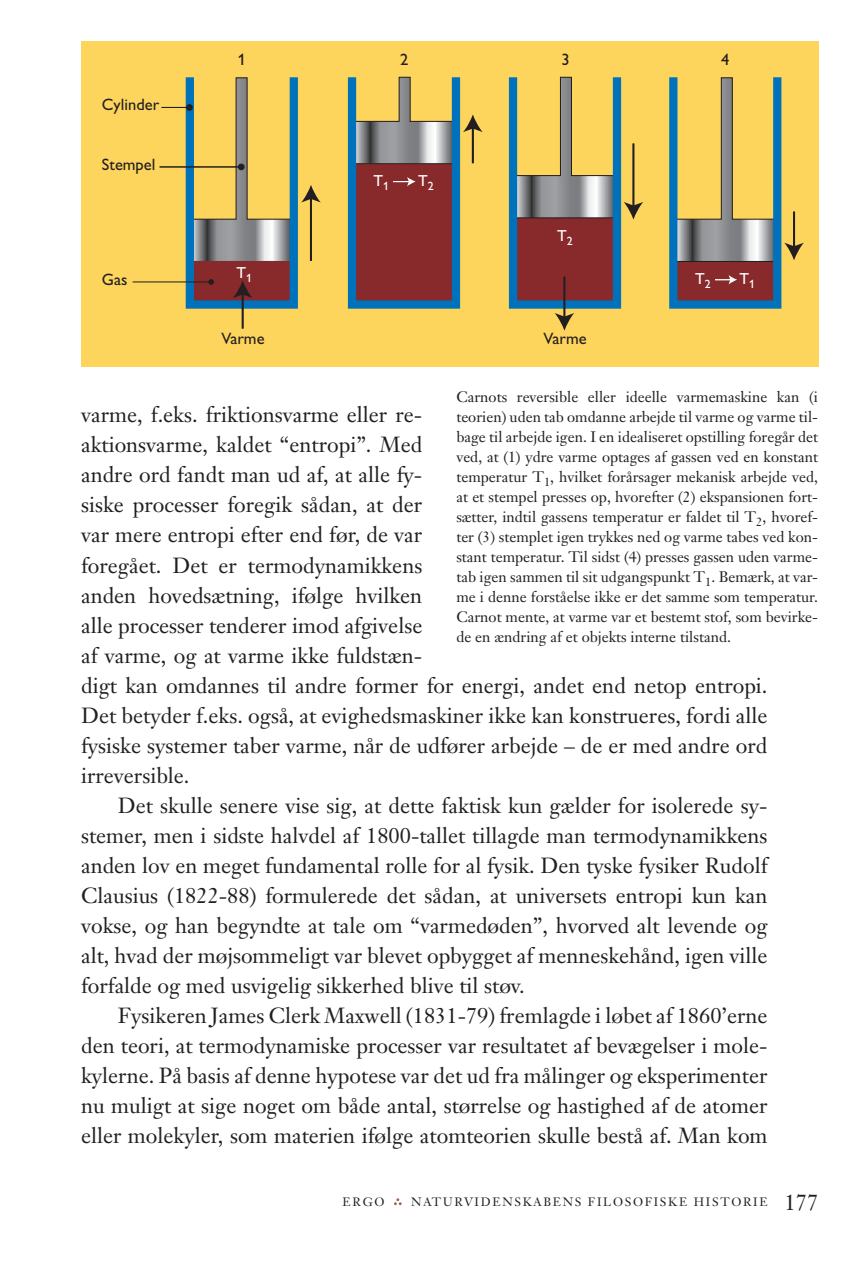
<style>
.page{position:relative;width:860px;height:1285px;background:#fff}
.page>*{position:absolute;margin:0;border:0;box-sizing:border-box;transform-origin:0 0}
.t1{font:21.6px/30px "Janson Text";color:#231f20;text-align:justify}
.t2{font:16.4px "Gill Alt One";color:#231f20}
.t3{font:16px "Gill Alt One";color:#fff}
.t4{font:15px/20px "Janson Text";color:#231f20;text-align:justify}
.t5{font:12px "Janson Text";letter-spacing:.14em;color:#231f20}
.s1{font-size:22px}
</style>
<div class="page">
<svg style="left:394px;top:1198px;width:7px;height:7px"></svg>
<div style="left:82px;top:41px;width:736px;height:325px;background:#fed55c"></div>
<div style="left:190px;top:262px;width:104px;height:42px;background:#88292c"></div>
<div style="left:186px;top:73px;width:112px;height:236px;border:8px solid #0072bc"></div>
<div style="left:672px;top:257px;width:104px;height:47px;background:#88292c"></div>
<div style="left:669px;top:73px;width:112px;height:236px;border:8px solid #0072bc"></div>
<div style="left:512px;top:217px;width:104px;height:87px;background:#88292c"></div>
<div style="left:509px;top:73px;width:112px;height:236px;border:8px solid #0072bc"></div>
<div style="left:351px;top:164px;width:104px;height:140px;background:#88292c"></div>
<svg style="left:357px;top:82px;width:94px;height:83px"></svg>
<div style="left:348px;top:73px;width:112px;height:236px;border:8px solid #0072bc"></div>
<hr style="left:133px;top:281px;width:78px;height:1px;background:#231f20">
<svg style="left:208px;top:279px;width:6px;height:6px"></svg>
<hr style="left:159px;top:166px;width:82px;height:1px;background:#231f20">
<svg style="left:161px;top:77px;width:133px;height:185px"></svg>
<div style="left:186px;top:104px;width:7px;height:7px;border:1px solid #231f20;border-radius:50%"></div>
<hr style="left:310px;top:197px;width:2px;height:64px;background:#231f20">
<svg style="left:301px;top:185px;width:20px;height:17px"></svg>
<svg style="left:512px;top:76px;width:131px;height:144px"></svg>
<hr style="left:563px;top:277px;width:2px;height:41px;background:#231f20">
<svg style="left:554px;top:313px;width:20px;height:18px"></svg>
<hr style="left:241px;top:293px;width:3px;height:36px;background:#231f20">
<svg style="left:233px;top:280px;width:19px;height:18px"></svg>
<hr style="left:471px;top:127px;width:3px;height:36px;background:#231f20">
<svg style="left:463px;top:114px;width:19px;height:18px"></svg>
<svg style="left:673px;top:77px;width:130px;height:185px"></svg>
<svg style="left:393px;top:177px;width:22px;height:9px"></svg>
<svg style="left:715px;top:275px;width:22px;height:9px"></svg>
<p class="t2" style="left:102px;top:95px;width:59px">Cylinder</p>
<p class="t2" style="left:102px;top:155px;width:55px">Stempel</p>
<p class="t2" style="left:102px;top:270px;width:27px">Gas</p>
<p class="t2" style="left:238px;top:50px;width:10px">1</p>
<p class="t2" style="left:400px;top:50px;width:10px">2</p>
<p class="t2" style="left:561px;top:50px;width:10px">3</p>
<p class="t2" style="left:721px;top:50px;width:10px">4</p>
<p class="t3" style="left:236px;top:263px;width:17px">T<sub>1</sub></p>
<p class="t3" style="left:373px;top:172px;width:17px">T<sub>1</sub></p>
<p class="t3" style="left:415px;top:172px;width:20px">T <sub>2</sub></p>
<p class="t3" style="left:557px;top:226px;width:17px">T<sub>2</sub></p>
<p class="t2" style="left:221px;top:329px;width:45px">Varme</p>
<p class="t2" style="left:543px;top:329px;width:45px">Varme</p>
<p class="t3" style="left:695px;top:270px;width:17px">T<sub>2</sub></p>
<p class="t3" style="left:737px;top:270px;width:20px">T <sub>1</sub></p>
<p class="t4" style="left:456px;top:386px;width:363px">Carnots reversible eller ideelle varmemaskine kan (i teorien) uden tab omdanne arbejde til varme og varme til&shy;bage til arbejde igen. I en idealiseret opstilling foregår det ved, at (1) ydre varme optages af gassen ved en konstant temperatur T<sub>1</sub>, hvilket forårsager mekanisk arbejde ved, at et stempel presses op, hvorefter (2) ekspansionen fort&shy;sætter, indtil gassens temperatur er faldet til T<sub>2</sub>, hvoref&shy;ter (3) stemplet igen trykkes ned og varme tabes ved kon&shy;stant temperatur. Til sidst (4) presses gassen uden varme&shy;tab igen sammen til sit udgangspunkt T<sub>1</sub>. Bemærk, at var&shy;me i denne forståelse ikke er det samme som temperatur.<br>Carnot mente, at varme var et bestemt stof, som bevirke&shy;de en ændring af et objekts interne tilstand.</p>
<p class="t1" style="left:81px;top:400px;width:688px;text-align:left">varme, f.eks. friktionsvarme eller re-<br>aktionsvarme, kaldet “entropi”. Med<br>andre ord fandt man ud af, at alle fy-<br>siske processer foregik sådan, at der<br>var mere entropi efter end før, de var<br>foregået. Det er termodynamikkens<br>anden hovedsætning, ifølge hvilken<br>alle processer tenderer imod afgivelse<br>af varme, og at varme ikke fuldstæn-<br>digt kan omdannes til andre former for energi, andet end netop entropi.<br>Det betyder f.eks. også, at evighedsmaskiner ikke kan konstrueres, fordi alle fysiske systemer taber varme, når de udfører arbejde – de er med andre ord irreversible.</p>
<p class="t1" style="left:81px;top:790px;width:688px;text-indent:37px">D et skulle senere vise sig, at dette faktisk kun gælder for isolerede sy&shy;stemer, men i sidste halvdel af 1800-tallet tillagde man termodynamikkens anden lov en meget fundamental rolle for al fysik. Den tyske fysiker Rudolf Clausius (1822-88) formulerede det sådan, at universets entropi kun kan vokse, og han begyndte at tale om “varmedøden”, hvorved alt levende og alt, hvad der møjsommeligt var blevet opbygget af menneskehånd, igen ville forfalde og med usvigelig sikkerhed blive til støv.</p>
<p class="t1" style="left:81px;top:1000px;width:688px;text-indent:37px">Fysikeren James Clerk Maxwell (1831-79) fremlagde i løbet af 1860’erne den teori, at termodynamiske processer var resultatet af bevægelser i mole&shy;kylerne. På basis af denne hypotese var det ud fra målinger og eksperimenter nu muligt at sige noget om både antal, størrelse og hastighed af de atomer eller molekyler, som materien ifølge atomteorien skulle bestå af. Man kom</p>
<p class="t5" style="left:342px;top:1194px;width:43px">ERGO</p>
<p class="t5" style="left:411px;top:1194px;width:24px">NATU</p>
<p class="t5" style="left:454px;top:1194px;width:20px">RVID</p>
<p class="t5" style="left:492px;top:1194px;width:32px">ENSKAB</p>
<p class="t5" style="left:552px;top:1194px;width:110px">ENS FIL OS OFISK</p>
<p class="t5" style="left:679px;top:1194px;width:36px">E HIST</p>
<p class="t5" style="left:731px;top:1194px;width:89px">ORIE <span class="s1">177</span></p>
</div>
